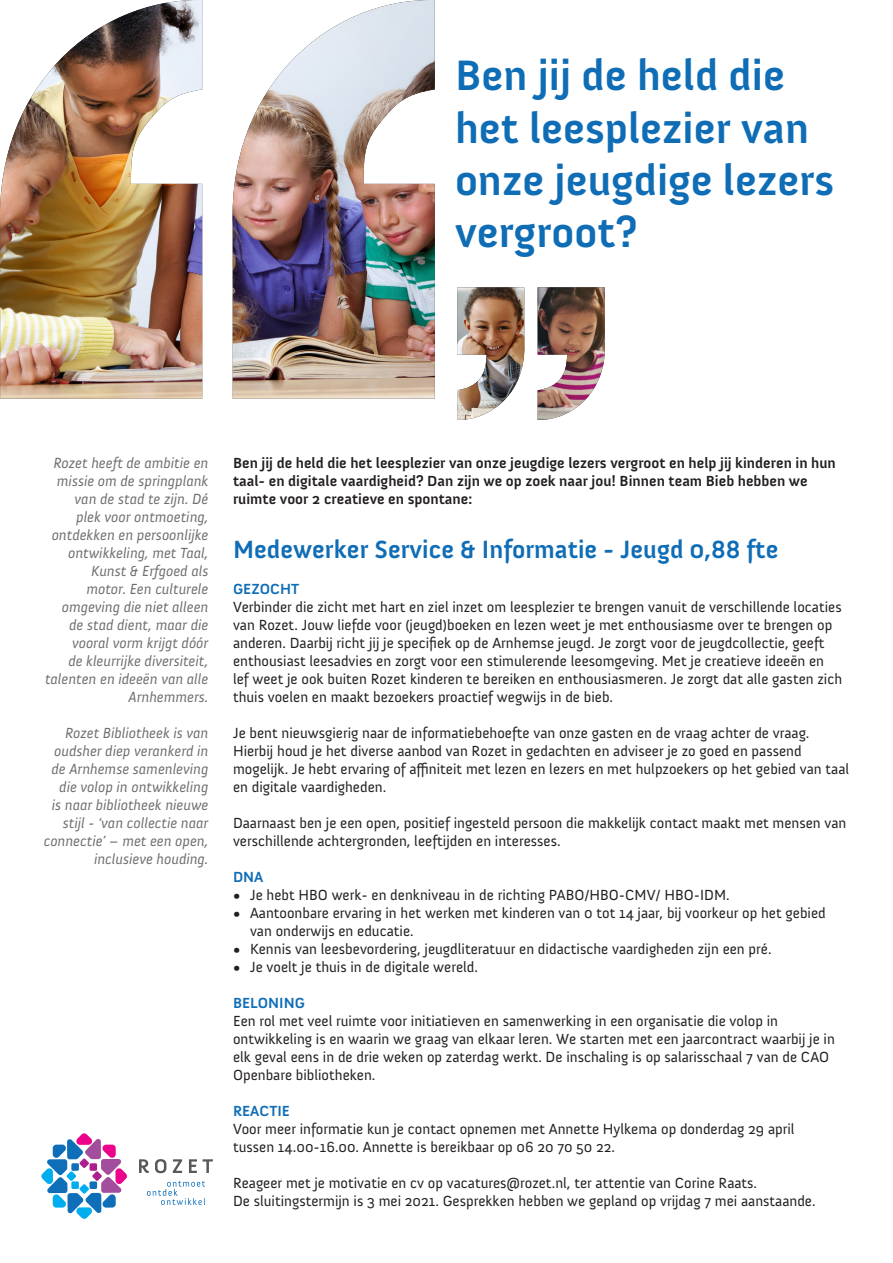
<style>
.page{position:relative;width:893px;height:1263px;background:#fff}
.page>*{position:absolute;margin:0;border:0;box-sizing:border-box;transform-origin:0 0}
.t1{font:700 43.5px/52.2px "Anivers";color:#0f6db6}
.t2{font:700 25.5px "Anivers";color:#0f6db6}
.t3{font:15px/18px "Anivers";color:#231f20}
.t4{font:italic 15px/18px "Anivers";color:#6c6d70;text-align:right}
.t5{font:700 15px/18px "Anivers";color:#231f20}
.t6{font:700 15px "Anivers";color:#0f6db6}
.s1{font-weight:700;color:#0f6db6}
</style>
<div class="page">
<img style="left:457px;top:287px;width:68px;height:133px">
<img style="left:0;top:0;width:435px;height:399px">
<svg style="left:139px;top:1159px;width:10px;height:14px"></svg>
<svg style="left:155px;top:1159px;width:11px;height:14px"></svg>
<svg style="left:173px;top:1159px;width:9px;height:14px"></svg>
<svg style="left:189px;top:1159px;width:8px;height:14px"></svg>
<svg style="left:203px;top:1159px;width:10px;height:14px"></svg>
<svg style="left:147px;top:1181px;width:58px;height:24px"></svg>
<svg style="left:41px;top:1133px;width:86px;height:86px"></svg>
<div style="left:90px;top:1163px;width:7px;height:8px;background:#ab208e"></div>
<img style="left:538px;top:287px;width:67px;height:133px">
<p class="t1" style="left:455px;top:50px;width:381px">Ben jij de held die het leesplezier van onze jeugdige lezers vergroot?</p>
<p class="t4" style="left:45px;top:454px;width:165px">Rozet heeft de ambitie en missie om de springplank van de stad te zijn. Dé<br>plek voor ontmoeting, ontdekken en persoonlijke ontwikkeling, met Taal,<br>Kunst &amp; Erfgoed als<br>motor. Een culturele omgeving die niet alleen de stad dient, maar die vooral vorm krijgt dóór<br>de kleurrijke diversiteit, talenten en ideeën van alle<br>Arnhemmers.</p>
<p class="t4" style="left:44px;top:724px;width:166px">Rozet Bibliotheek is van oudsher diep verankerd in de Arnhemse samenleving die volop in ontwikkeling<br>is naar bibliotheek nieuwe stijl - ‘van collectie naar connectie’ – met een open, inclusieve houding.</p>
<p class="t5" style="left:233px;top:454px;width:604px">Ben jij de held die het leesplezier van onze jeugdige lezers vergroot en help jij kinderen in hun taal- en digitale vaardigheid? Dan zijn we op zoek naar jou! Binnen team Bieb hebben we ruimte voor 2 creatieve en spontane:</p>
<p class="t2" style="left:233px;top:536px;width:547px">Medewerker Service &amp; Informatie - Jeugd 0,88 fte</p>
<p class="t3" style="left:233px;top:580px;width:611px"><span class="s1">GEZOCHT<br></span>Verbinder die zicht met hart en ziel inzet om leesplezier te brengen vanuit de verschillende locaties van Rozet. Jouw liefde voor (jeugd)boeken en lezen weet je met enthousiasme over te brengen op anderen. Daarbij richt jij je specifiek op de Arnhemse jeugd. Je zorgt voor de jeugdcollectie, geeft enthousiast leesadvies en zorgt voor een stimulerende leesomgeving. Met je creatieve ideeën en lef weet je ook buiten Rozet kinderen te bereiken en enthousiasmeren. Je zorgt dat alle gasten zich thuis voelen en maakt bezoekers proactief wegwijs in de bieb.</p>
<p class="t3" style="left:233px;top:724px;width:618px">Je bent nieuwsgierig naar de informatiebehoefte van onze gasten en de vraag achter de vraag.<br>Hierbij houd je het diverse aanbod van Rozet in gedachten en adviseer je zo goed en passend mogelijk. Je hebt ervaring of affiniteit met lezen en lezers en met hulpzoekers op het gebied van taal en digitale vaardigheden.</p>
<p class="t3" style="left:233px;top:814px;width:615px">Daarnaast ben je een open, positief ingesteld persoon die makkelijk contact maakt met mensen van verschillende achtergronden, leeftijden en interesses.</p>
<p class="t6" style="left:233px;top:869px;width:32px">DNA</p>
<p class="t3" style="left:233px;top:886px;width:498px">• Je hebt HBO werk- en denkniveau in de richting PABO/HBO-CMV/ HBO-IDM.</p>
<p class="t3" style="left:250px;top:904px;width:577px;text-indent:-17px">• Aantoonbare ervaring in het werken met kinderen van 0 tot 14 jaar, bij voorkeur op het gebied van onderwijs en educatie.</p>
<p class="t3" style="left:233px;top:940px;width:540px">• Kennis van leesbevordering, jeugdliteratuur en didactische vaardigheden zijn een pré.</p>
<p class="t3" style="left:233px;top:958px;width:247px">• Je voelt je thuis in de digitale wereld.</p>
<p class="t6" style="left:233px;top:995px;width:74px">BELONING</p>
<p class="t3" style="left:233px;top:1012px;width:603px">Een rol met veel ruimte voor initiatieven en samenwerking in een organisatie die volop in ontwikkeling is en waarin we graag van elkaar leren. We starten met een jaarcontract waarbij je in elk geval eens in de drie weken op zaterdag werkt. De inschaling is op salarisschaal 7 van de CAO Openbare bibliotheken.</p>
<p class="t6" style="left:233px;top:1103px;width:58px">REACTIE</p>
<p class="t3" style="left:233px;top:1120px;width:563px">Voor meer informatie kun je contact opnemen met Annette Hylkema op donderdag 29 april</p>
<p class="t3" style="left:233px;top:1138px;width:384px">tussen 14.00-16.00. Annette is bereikbaar op 06 20 70 50 22.</p>
<p class="t3" style="left:233px;top:1174px;width:526px">Reageer met je motivatie en cv op vacatures@rozet.nl, ter attentie van Corine Raats.</p>
<p class="t3" style="left:233px;top:1192px;width:584px">De sluitingstermijn is 3 mei 2021. Gesprekken hebben we gepland op vrijdag 7 mei aanstaande.</p>
</div>
